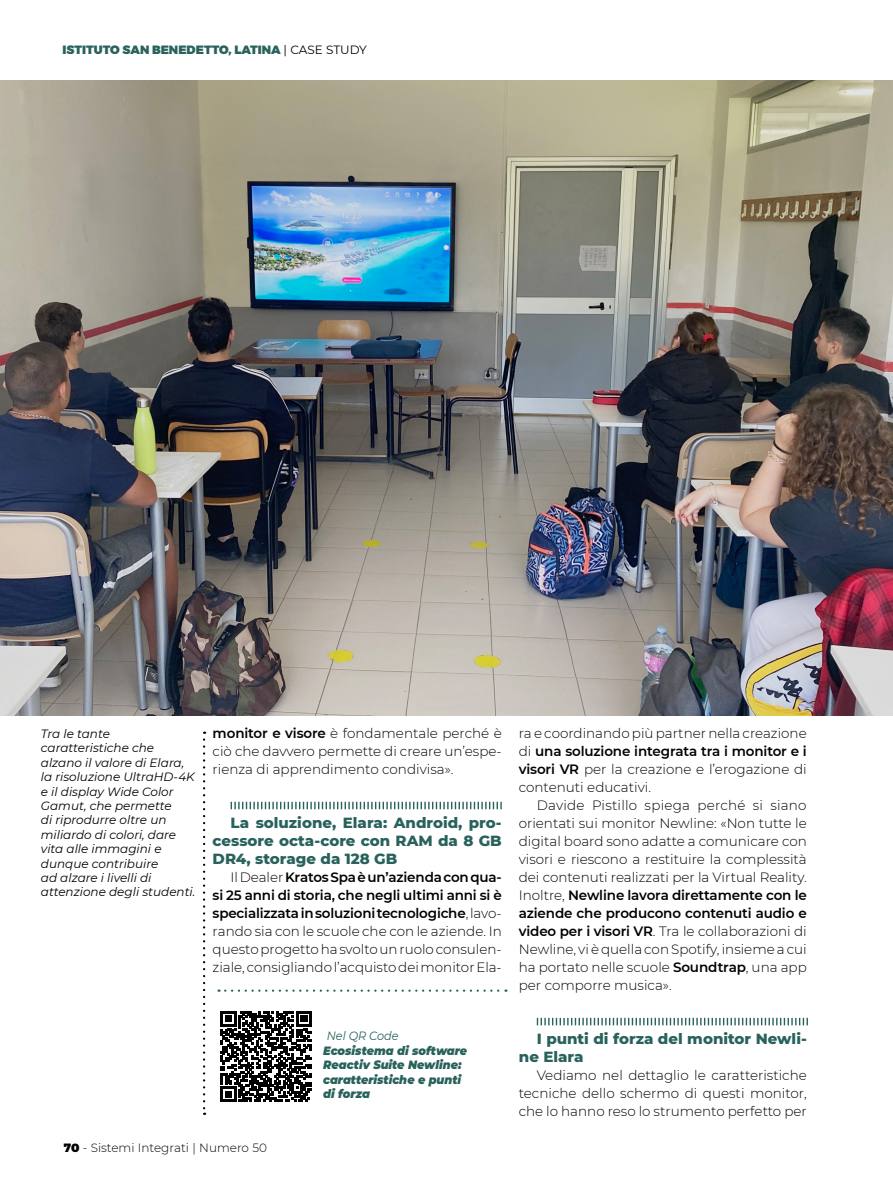
<style>
.page{position:relative;width:893px;height:1191px;background:#fff}
.page>*{position:absolute;margin:0;border:0;box-sizing:border-box;transform-origin:0 0}
.Box_Capitoletto{font:800 15px/18px "Montserrat";color:#29625c;text-align:justify}
.Capitoletto{font:800 15px/18px "Montserrat";color:#29625c}
.Capitoletto-2{font:300 13.5px/18px "Montserrat";color:#000;text-align:justify}
.Caption_Testo_NERO{font:italic 12px/14.4px "Montserrat";color:#000}
.Caption_Testo_NERO-2{font:italic 900 12px/14.4px "Montserrat";color:#29625c;scale:.94 1}
.Layout_Titolo_SX{font:900 12px "Montserrat";color:#29625c}
.t1{font:300 12px "Montserrat";color:#000}
.Caption_Testo_NERO-3{font:italic 12px "Montserrat";color:#29625c;scale:.94 1}
.s1{font-weight:400;color:#000}
.s2{font-weight:600}
.s3{font-weight:900}
</style>
<div class="page">
<svg style="left:537px;top:1017px;width:271px;height:8px"></svg>
<img style="left:0;top:80px;width:893px;height:636px">
<svg style="left:203px;top:731px;width:2px;height:384px"></svg>
<svg style="left:231px;top:801px;width:271px;height:8px"></svg>
<svg style="left:219px;top:989px;width:287px;height:2px"></svg>
<svg style="left:221px;top:1011px;width:91px;height:91px"></svg>
<p class="Layout_Titolo_SX" style="left:63px;top:40px;width:306px">ISTITUTO SAN BENEDETTO, LATINA <span class="s1">| CASE STUDY</span></p>
<p class="Caption_Testo_NERO" style="left:41px;top:726px;width:156px">Tra le tante caratteristiche che alzano il valore di Elara, la risoluzione UltraHD-4K e il display Wide Color<br>Gamut, che permette<br>di riprodurre oltre un miliardo di colori, dare vita alle immagini e dunque contribuire<br>ad alzare i livelli di attenzione degli studenti.</p>
<p class="Capitoletto-2" style="left:213px;top:724px;width:291px"><span class="s2">monitor e visore</span> è fondamentale perché è ciò che davvero permette di creare un’espe&shy;rienza di apprendimento condivisa».</p>
<p class="Box_Capitoletto" style="left:213px;top:813px;width:291px;text-indent:18px">La soluzione, Elara: Android, pro&shy;cessore octa-core con RAM da 8 GB DR4, storage da 128 GB</p>
<p class="Capitoletto-2" style="left:213px;top:868px;width:291px;text-indent:18px">Il Dealer <span class="s2">Kratos Spa è un’azienda con qua&shy;si 25 anni di storia, che negli ultimi anni si è specializzata in soluzioni tecnologiche</span>, lavo&shy;rando sia con le scuole che con le aziende. In questo progetto ha svolto un ruolo consulen&shy;ziale, consigliando l’acquisto dei monitor Ela-</p>
<p class="t1" style="left:64px;top:1140px;width:205px"><span class="s3">70</span> - Sistemi Integrati | Numero 50</p>
<p class="Caption_Testo_NERO-3" style="left:327px;top:1028px;width:78px">Nel QR Code</p>
<p class="Caption_Testo_NERO-2" style="left:323px;top:1042px;width:155px">Ecosistema di software<br>Reactiv Suite Newline: caratteristiche e punti di forza</p>
<p class="Capitoletto-2" style="left:519px;top:724px;width:290px">ra e coordinando più partner nella creazione di <span class="s2">una soluzione integrata tra i monitor e i visori VR</span> per la creazione e l’erogazione di contenuti educativi.</p>
<p class="Capitoletto-2" style="left:519px;top:796px;width:290px;text-indent:18px">Davide Pistillo spiega perché si siano orientati sui monitor Newline: «Non tutte le digital board sono adatte a comunicare con visori e riescono a restituire la complessità dei contenuti realizzati per la Virtual Reality.<br>Inoltre, <span class="s2">Newline lavora direttamente con le aziende che producono contenuti audio e video per i visori VR</span>. Tra le collaborazioni di Newline, vi è quella con Spotify, insieme a cui ha portato nelle scuole <span class="s2">Soundtrap</span>, una app per comporre musica».</p>
<p class="Capitoletto" style="left:519px;top:1029px;width:290px;text-indent:18px">I punti di forza del monitor Newli&shy;ne Elara</p>
<p class="Capitoletto-2" style="left:519px;top:1066px;width:290px;text-indent:18px">Vediamo nel dettaglio le caratteristiche tecniche dello schermo di questi monitor, che lo hanno reso lo strumento perfetto per</p>
</div>
